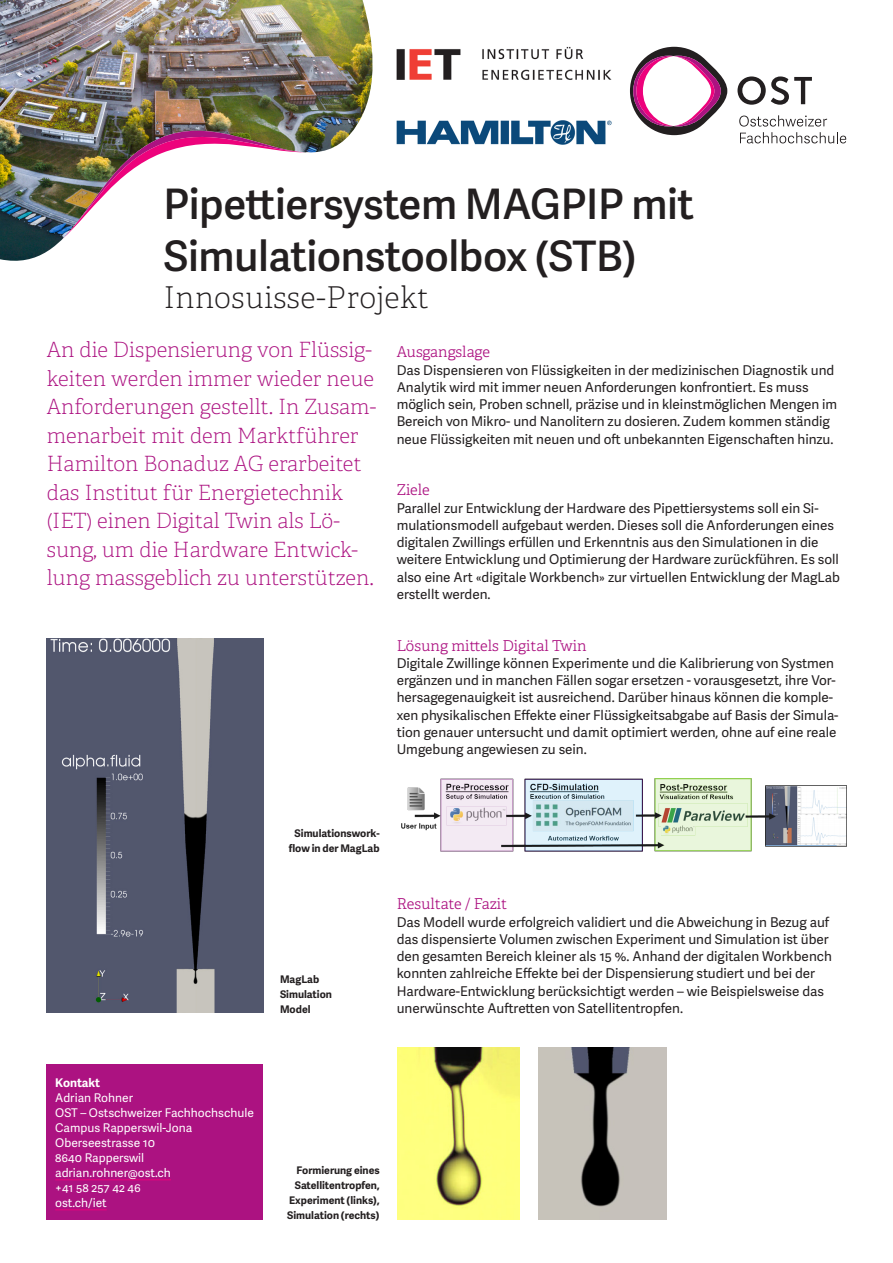
<style>
.page{position:relative;width:893px;height:1263px;background:#fff}
.page>*{position:absolute;margin:0;border:0;box-sizing:border-box;transform-origin:0 0}
.Titel{font:600 42px/51.8px "Adelle Sans";letter-spacing:-.01em;color:#231f20}
.Unterzeile_Titel{font:30px "Adelle PE Th";letter-spacing:.015em;color:#231f20}
.Leadtext{font:21px/28.5px "Adelle PE Th";color:#ac1281}
.Untertitel_1{font:15px "Adelle PE Lt";color:#ac1281}
.Lauftext{font:13.5px/17.2px "Adelle Sans";color:#231f20}
.Untertitel_1-2{font:13.5px/17.2px "Adelle Sans";color:#231f20}
.Lauftext_Kasten{font:12px "Adelle Sans";color:#fff}
.Lauftext_Kasten-2{font:700 12px "Adelle Sans";letter-spacing:-.005em;color:#fff}
.Bildlegende{font:700 10.5px/15px "Adelle Sans";color:#231f20;text-align:right}
</style>
<div class="page">
<div style="left:47px;top:1065px;width:216px;height:155px;background:#ac1281"></div>
<hr style="left:55px;top:1179px;width:116px;height:1px;background:#ed027c">
<hr style="left:55px;top:1209px;width:52px;height:1px;background:#ed027c">
<img style="left:0;top:0;width:373px;height:261px">
<img style="left:62px;top:118px;width:243px;height:121px">
<img style="left:396px;top:47px;width:216px;height:33px">
<img style="left:396px;top:120px;width:216px;height:25px">
<img style="left:401px;top:778px;width:445px;height:74px">
<img style="left:398px;top:1047px;width:122px;height:173px">
<img style="left:539px;top:1047px;width:127px;height:173px">
<img style="left:47px;top:639px;width:216px;height:374px">
<svg style="left:737px;top:76px;width:75px;height:29px"></svg>
<svg style="left:739px;top:115px;width:107px;height:28px"></svg>
<svg style="left:630px;top:47px;width:97px;height:88px"></svg>
<p class="Titel" style="left:163px;top:177px;width:532px">Pipettiersystem MAGPIP mit<br>Simulationstoolbox (STB)</p>
<p class="Unterzeile_Titel" style="left:163px;top:277px;width:267px">Innosuisse-Projekt</p>
<p class="Leadtext" style="left:47px;top:335px;width:331px">An die Dispensierung von Flüssig&shy;keiten werden immer wieder neue<br>Anforderungen gestellt. In Zusam&shy;menarbeit mit dem Marktführer<br>Hamilton Bonaduz AG erarbeitet das Institut für Energietechnik (IET) einen Digital Twin als Lö&shy;sung, um die Hardware Entwick&shy;lung massgeblich zu unterstützen.</p>
<p class="Untertitel_1" style="left:397px;top:341px;width:95px">Ausgangslage</p>
<p class="Untertitel_1-2" style="left:397px;top:361px;width:442px">Das Dispensieren von Flüssigkeiten in der medizinischen Diagnostik und Analytik wird mit immer neuen Anforderungen konfrontiert. Es muss möglich sein, Proben schnell, präzise und in kleinstmöglichen Mengen im Bereich von Mikro- und Nanolitern zu dosieren. Zudem kommen ständig neue Flüssigkeiten mit neuen und oft unbekannten Eigenschaften hinzu.</p>
<p class="Untertitel_1" style="left:397px;top:479px;width:34px">Ziele</p>
<p class="Lauftext" style="left:397px;top:499px;width:445px">Parallel zur Entwicklung der Hardware des Pipettiersystems soll ein Si&shy;mulationsmodell aufgebaut werden. Dieses soll die Anforderungen eines digitalen Zwillings erfüllen und Erkenntnis aus den Simulationen in die weitere Entwicklung und Optimierung der Hardware zurückführen. Es soll also eine Art «digitale Workbench» zur virtuellen Entwicklung der MagLab erstellt werden.</p>
<p class="Untertitel_1" style="left:397px;top:635px;width:192px">Lösung mittels Digital Twin</p>
<p class="Lauftext" style="left:397px;top:654px;width:443px">Digitale Zwillinge können Experimente und die Kalibrierung von Systmen ergänzen und in manchen Fällen sogar ersetzen - vorausgesetzt, ihre Vor&shy;hersagegenauigkeit ist ausreichend. Darüber hinaus können die komple&shy;xen physikalischen Effekte einer Flüssigkeitsabgabe auf Basis der Simula&shy;tion genauer untersucht und damit optimiert werden, ohne auf eine reale Umgebung angewiesen zu sein.</p>
<p class="Lauftext_Kasten-2" style="left:55px;top:1074px;width:46px">Kontakt</p>
<p class="Lauftext_Kasten" style="left:55px;top:1089px;width:79px">Adrian Rohner</p>
<p class="Lauftext_Kasten" style="left:55px;top:1104px;width:200px">OST – Ostschweizer Fachhochschule</p>
<p class="Lauftext_Kasten" style="left:55px;top:1119px;width:138px">Campus Rapperswil-Jona</p>
<p class="Lauftext_Kasten" style="left:55px;top:1134px;width:101px">Oberseestrasse 10</p>
<p class="Lauftext_Kasten" style="left:55px;top:1149px;width:91px">8640 Rapperswil</p>
<p class="Lauftext_Kasten" style="left:55px;top:1164px;width:117px">adrian.rohner@ost.ch</p>
<p class="Lauftext_Kasten" style="left:55px;top:1179px;width:87px">+41 58 257 42 46</p>
<p class="Lauftext_Kasten" style="left:55px;top:1194px;width:53px">ost.ch/iet</p>
<p class="Bildlegende" style="left:289px;top:825px;width:92px;text-align:center">Simulationswork&shy;flow in der MagLab</p>
<p class="Bildlegende" style="left:280px;top:971px;width:41px">MagLab</p>
<p class="Bildlegende" style="left:280px;top:986px;width:53px">Simulation</p>
<p class="Bildlegende" style="left:280px;top:1001px;width:32px">Model</p>
<p class="Untertitel_1" style="left:397px;top:893px;width:112px">Resultate / Fazit</p>
<p class="Lauftext" style="left:397px;top:913px;width:437px">Das Modell wurde erfolgreich validiert und die Abweichung in Bezug auf das dispensierte Volumen zwischen Experiment und Simulation ist über den gesamten Bereich kleiner als 15 %. Anhand der digitalen Workbench konnten zahlreiche Effekte bei der Dispensierung studiert und bei der Hardware-Entwicklung berücksichtigt werden – wie Beispielsweise das unerwünschte Auftretten von Satellitentropfen.</p>
<p class="Bildlegende" style="left:287px;top:1162px;width:94px">Formierung eines<br>Satellitentropfen,<br>Experiment (links),<br>Simulation (rechts)</p>
</div>
